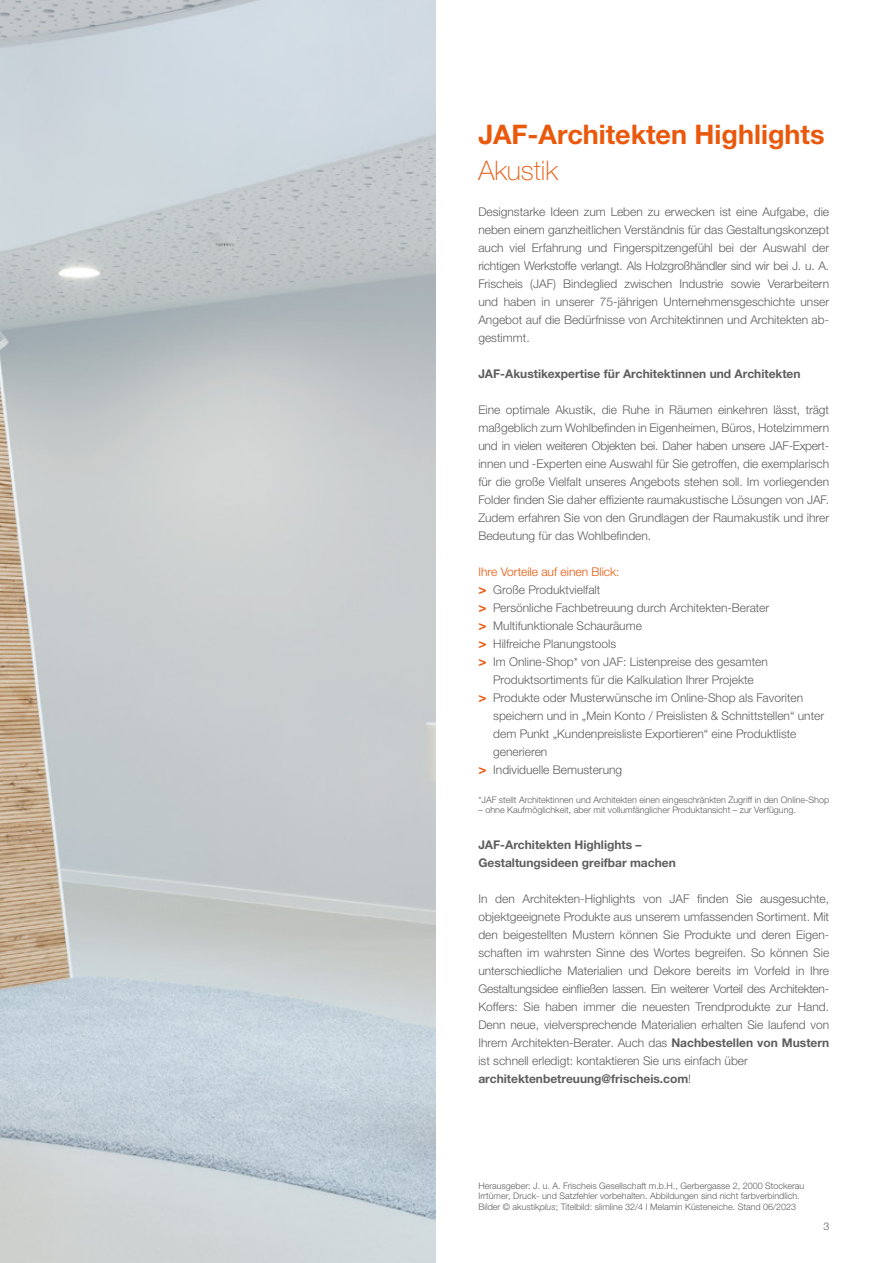
<style>
.page{position:relative;width:893px;height:1263px;background:#fff}
.page>*{position:absolute;margin:0;border:0;box-sizing:border-box;transform-origin:0 0}
.Fließtext{font:700 27px/36px "Helvetica Neue LTW1 G";color:#ea580c}
.Fließtext-2{font:300 12px/18px "Helvetica Neue LTW1 G";color:#5f5e5e;text-align:justify}
.ÜB_3{font:700 12px "Helvetica Neue LTW1 G";color:#5f5e5e}
.Fließtext-3{font:700 12px "Helvetica Neue LTW1 G";color:#5f5e5e}
.Fließtext-4{font:300 12px "Helvetica Neue LTW1 G";color:#ea580c}
.t1{font:300 10.5px "Helvetica Neue LTW1 G";color:#5f5e5e}
.Kleingedrucktes{font:300 9px "Helvetica Neue LTW1 G";color:#5f5e5e}
.s1{font-weight:100}
.s2{font-weight:700;font-size:13.5px;color:#ea580c}
.s3{font-weight:700}
.s4{font-weight:300}
.s5{font-style:italic}
</style>
<div class="page">
<img style="left:0;top:0;width:436px;height:1263px">
<p class="Fließtext" style="left:478px;top:116px;width:348px">JAF-Architekten Highlights<br><span class="s1">Akustik</span></p>
<p class="Fließtext-2" style="left:478px;top:203px;width:352px">Designstarke Ideen zum Leben zu erwecken ist eine Aufgabe, die neben einem ganzheitlichen Verständnis für das Gestaltungskonzept auch viel Erfahrung und Fingerspitzengefühl bei der Auswahl der richtigen Werkstoffe verlangt. Als Holzgroßhändler sind wir bei J. u. A.<br>Frischeis (JAF) Bindeglied zwischen Industrie sowie Verarbeitern und haben in unserer 75-jährigen Unternehmensgeschichte unser Angebot auf die Bedürfnisse von Architektinnen und Architekten ab&shy;gestimmt.</p>
<p class="ÜB_3" style="left:478px;top:366px;width:324px">JAF-Akustikexpertise für Architektinnen und Architekten</p>
<p class="Fließtext-2" style="left:478px;top:401px;width:352px">Eine optimale Akustik, die Ruhe in Räumen einkehren lässt, trägt maßgeblich zum Wohlbefinden in Eigenheimen, Büros, Hotelzimmern und in vielen weiteren Objekten bei. Daher haben unsere JAF-Expert&shy;innen und -Experten eine Auswahl für Sie getroffen, die exemplarisch für die große Vielfalt unseres Angebots stehen soll. Im vorliegenden Folder finden Sie daher effiziente raumakustische Lösungen von JAF.<br>Zudem erfahren Sie von den Grundlagen der Raumakustik und ihrer Bedeutung für das Wohlbefinden.</p>
<p class="Fließtext-4" style="left:478px;top:564px;width:143px">Ihre Vorteile auf einen Blick:</p>
<p class="Fließtext-2" style="left:478px;top:581px;width:123px"><span class="s2">&gt;</span> Große Produktvielfalt</p>
<p class="Fließtext-2" style="left:478px;top:599px;width:292px"><span class="s2">&gt;</span> Persönliche Fachbetreuung durch Architekten-Berater</p>
<p class="Fließtext-2" style="left:478px;top:617px;width:165px"><span class="s2">&gt;</span> Multifunktionale Schauräume</p>
<p class="Fließtext-2" style="left:478px;top:635px;width:139px"><span class="s2">&gt;</span> Hilfreiche Planungstools</p>
<p class="Fließtext-2" style="left:478px;top:653px;width:291px;text-align:center"><span class="s2">&gt;</span> Im Online-Shop* von JAF: Listenpreise des gesamten<br>Produktsortiments für die Kalkulation Ihrer Projekte</p>
<p class="Fließtext-2" style="left:493px;top:689px;width:332px;text-align:left;text-indent:-15px"><span class="s2">&gt;</span> Produkte oder Musterwünsche im Online-Shop als Favoriten speichern und in „Mein Konto / Preislisten &amp; Schnittstellen“ unter dem Punkt „Kundenpreisliste Exportieren“ eine Produktliste generieren</p>
<p class="Fließtext-2" style="left:478px;top:761px;width:145px"><span class="s2">&gt;</span> Individuelle Bemusterung</p>
<p class="Kleingedrucktes" style="left:478px;top:794px;width:352px">*JAF stellt Architektinnen und Architekten einen eingeschränkten Zugriff in den Online-Shop</p>
<p class="Kleingedrucktes" style="left:478px;top:804px;width:319px">– ohne Kaufmöglichkeit, aber mit vollumfänglicher Produktansicht – zur Verfügung.</p>
<p class="ÜB_3" style="left:478px;top:837px;width:165px">JAF-Architekten Highlights –</p>
<p class="ÜB_3" style="left:478px;top:855px;width:199px">Gestaltungsideen greifbar machen</p>
<p class="Fließtext-2" style="left:478px;top:890px;width:352px">In den Architekten-Highlights von JAF finden Sie ausgesuchte, objektgeeignete Produkte aus unserem umfassenden Sortiment. Mit den beigestellten Mustern können Sie Produkte und deren Eigen&shy;schaften im wahrsten Sinne des Wortes begreifen. So können Sie unterschiedliche Materialien und Dekore bereits im Vorfeld in Ihre Gestaltungsidee einfließen lassen. Ein weiterer Vorteil des Architekten-Koffers: Sie haben immer die neuesten Trendprodukte zur Hand.<br>Denn neue, vielversprechende Materialien erhalten Sie laufend von Ihrem Architekten-Berater. Auch das <span class="s3">Nachbestellen von Mustern </span>ist schnell erledigt: kontaktieren Sie uns einfach über</p>
<p class="Fließtext-3" style="left:478px;top:1071px;width:214px">architektenbetreuung@frischeis.com<span class="s4">!</span></p>
<p class="Kleingedrucktes" style="left:478px;top:1180px;width:327px">Herausgeber: J. u. A. Frischeis Gesellschaft m.b.H., Gerbergasse 2, 2000 Stockerau</p>
<p class="Kleingedrucktes" style="left:478px;top:1190px;width:323px">Irrtümer, Druck- und Satzfehler vorbehalten. Abbildungen sind nicht farbverbindlich.</p>
<p class="Kleingedrucktes" style="left:478px;top:1201px;width:319px">Bilder © akustik<span class="s5">plus</span>; Titelbild: slimline 32/4 I Melamin Küsteneiche. Stand 06/2023</p>
<p class="t1" style="left:823px;top:1220px;width:7px">3</p>
</div>
